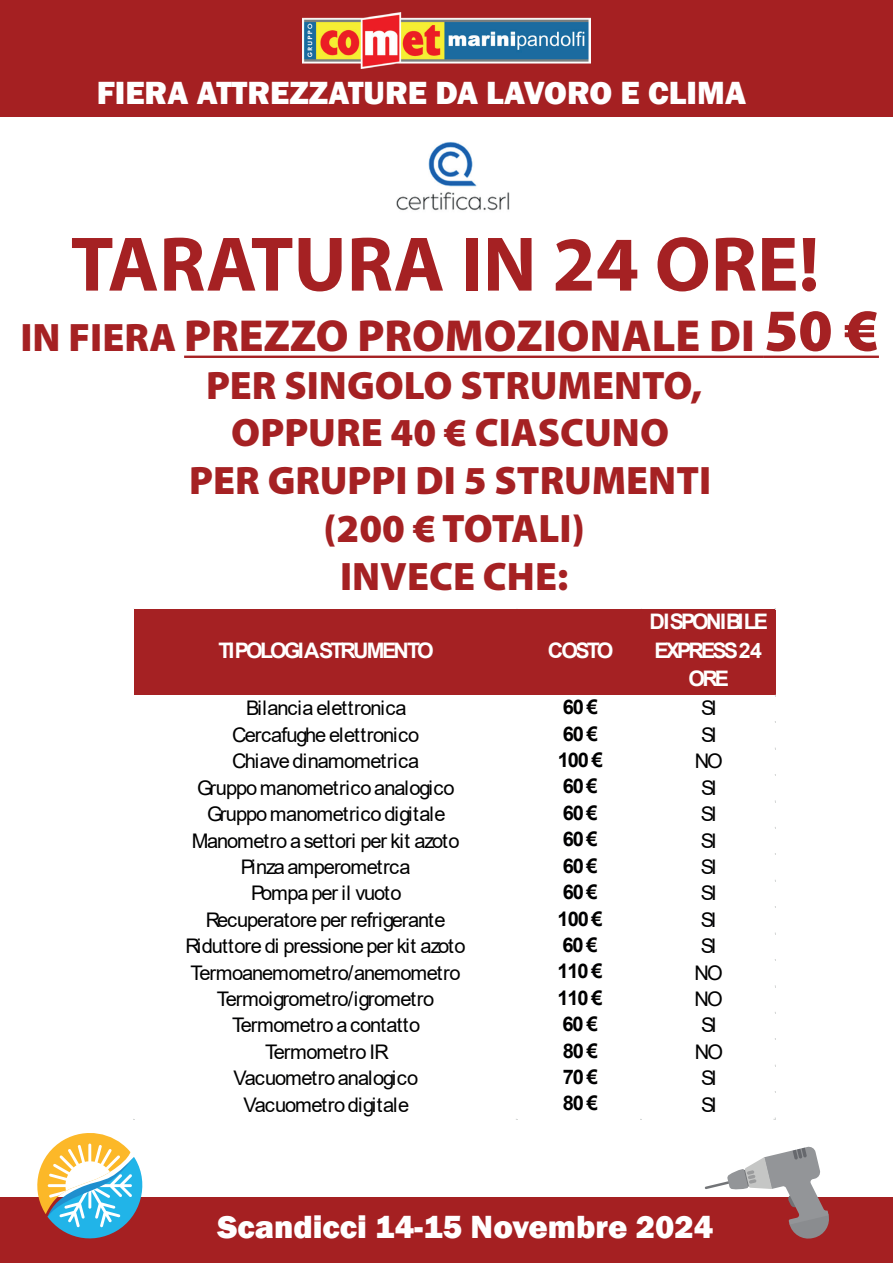
<style>
.page{position:relative;width:893px;height:1263px;background:#fff}
.page>*{position:absolute;margin:0;border:0;box-sizing:border-box;transform-origin:0 0}
.t1{font:700 78px "Myriad Pro";color:#a52123}
.t2{font:900 45px "Myriad Pro";color:#a52123}
.t3{font:900 39.9px/47.8px "Myriad Pro";color:#a52123;text-align:center}
.t4{font:800 33px "Franklin Gothic";color:#fff}
.t5{font:700 21.45px/29px "Arial";letter-spacing:-.135em;color:#fff;text-align:center}
.t6{font:20.1px "Arial";letter-spacing:-.055em;color:#000001}
.t7{font:20.1px "Arial";letter-spacing:-.02em;color:#000001}
.t8{font:700 20.1px "Arial";letter-spacing:-.055em;color:#000001}
.t9{font:20.1px "Arial";color:#000001}
.s1{font-size:39.9px}
.s2{font-size:60px}
</style>
<div class="page">
<div style="left:0;top:0;width:893px;height:117px;background:#a52022"></div>
<div style="left:0;top:1197px;width:893px;height:66px;background:#a52022"></div>
<svg style="left:705px;top:1146px;width:124px;height:93px"></svg>
<svg style="left:37px;top:1133px;width:106px;height:106px"></svg>
<img style="left:303px;top:12px;width:287px;height:57px">
<img style="left:396px;top:142px;width:114px;height:69px">
<hr style="left:184px;top:356px;width:580px;height:2px;background:#a52123">
<hr style="left:764px;top:356px;width:115px;height:2px;background:#a52123">
<div style="left:134px;top:610px;width:641px;height:86px;background:#a52123"></div>
<div style="left:134px;top:695px;width:641px;height:424px;background:#fff"></div>
<h3 class="t4" style="left:97px;top:71px;width:651px">FIERA ATTREZZATURE DA LAVORO E CLIMA</h3>
<h1 class="t1" style="left:71px;top:213px;width:750px">TARATURA IN 24 ORE!</h1>
<h2 class="t2" style="left:20px;top:306px;width:860px"><span class="s1">IN FIERA</span> PREZZO PROMOZIONALE DI <span class="s2">50 €</span></h2>
<h3 class="t3" style="left:189px;top:360px;width:523px">PER SINGOLO STRUMENTO,<br>OPPURE 40 € CIASCUNO<br>PER GRUPPI DI 5 STRUMENTI (200 € TOTALI)<br>INVECE CHE:</h3>
<p class="t5" style="left:218px;top:636px;width:217px">TIPOLOGIASTRUMENTO</p>
<p class="t5" style="left:548px;top:636px;width:67px">COSTO</p>
<p class="t5" style="left:650px;top:607px;width:120px">DISPONIBILE<br>EXPRESS 24<br>ORE</p>
<p class="t9" style="left:246px;top:694px;width:162px">Bilanciaelettronica</p>
<p class="t8" style="left:563px;top:693px;width:37px">60€</p>
<p class="t6" style="left:701px;top:694px;width:17px">SI</p>
<p class="t6" style="left:232px;top:721px;width:189px">Cercafughe elettronico</p>
<p class="t8" style="left:563px;top:719px;width:37px">60€</p>
<p class="t6" style="left:701px;top:721px;width:17px">SI</p>
<p class="t6" style="left:232px;top:747px;width:189px">Chiave dinamometrica</p>
<p class="t8" style="left:558px;top:746px;width:47px">100€</p>
<p class="t6" style="left:695px;top:747px;width:30px">NO</p>
<p class="t6" style="left:197px;top:774px;width:259px">Gruppo manometrico analogico</p>
<p class="t8" style="left:563px;top:772px;width:37px">60€</p>
<p class="t6" style="left:701px;top:774px;width:17px">SI</p>
<p class="t7" style="left:207px;top:800px;width:240px">Gruppomanometricodigitale</p>
<p class="t8" style="left:563px;top:799px;width:37px">60€</p>
<p class="t6" style="left:701px;top:800px;width:17px">SI</p>
<p class="t6" style="left:192px;top:827px;width:269px">Manometro a settori per kit azoto</p>
<p class="t8" style="left:563px;top:825px;width:37px">60€</p>
<p class="t6" style="left:701px;top:827px;width:17px">SI</p>
<p class="t6" style="left:241px;top:853px;width:171px">Pinza amperometrca</p>
<p class="t8" style="left:563px;top:851px;width:37px">60€</p>
<p class="t6" style="left:701px;top:853px;width:17px">SI</p>
<p class="t6" style="left:251px;top:879px;width:152px">Pompa per il vuoto</p>
<p class="t8" style="left:563px;top:878px;width:37px">60€</p>
<p class="t6" style="left:701px;top:879px;width:17px">SI</p>
<p class="t6" style="left:206px;top:906px;width:241px">Recuperatore per refrigerante</p>
<p class="t8" style="left:558px;top:904px;width:47px">100€</p>
<p class="t6" style="left:701px;top:906px;width:17px">SI</p>
<p class="t6" style="left:186px;top:932px;width:282px">Riduttore di pressione per kit azoto</p>
<p class="t8" style="left:563px;top:931px;width:37px">60€</p>
<p class="t6" style="left:701px;top:932px;width:17px">SI</p>
<p class="t6" style="left:191px;top:959px;width:272px">Termoanemometro/anemometro</p>
<p class="t8" style="left:558px;top:957px;width:47px">110€</p>
<p class="t6" style="left:694px;top:959px;width:30px">NO</p>
<p class="t7" style="left:217px;top:985px;width:219px">Termoigrometro/igrometro</p>
<p class="t8" style="left:557px;top:983px;width:47px">110€</p>
<p class="t6" style="left:694px;top:985px;width:30px">NO</p>
<p class="t7" style="left:232px;top:1011px;width:190px">Termometroacontatto</p>
<p class="t8" style="left:562px;top:1010px;width:37px">60€</p>
<p class="t6" style="left:701px;top:1011px;width:17px">SI</p>
<p class="t7" style="left:265px;top:1038px;width:125px">TermometroIR</p>
<p class="t8" style="left:563px;top:1036px;width:37px">80€</p>
<p class="t6" style="left:695px;top:1038px;width:30px">NO</p>
<p class="t6" style="left:234px;top:1064px;width:186px">Vacuometro analogico</p>
<p class="t8" style="left:563px;top:1063px;width:37px">70€</p>
<p class="t6" style="left:701px;top:1064px;width:17px">SI</p>
<p class="t7" style="left:244px;top:1091px;width:167px">Vacuometrodigitale</p>
<p class="t8" style="left:563px;top:1089px;width:37px">80€</p>
<p class="t6" style="left:701px;top:1091px;width:17px">SI</p>
<h3 class="t4" style="left:217px;top:1206px;width:497px">Scandicci 14-15 Novembre 2024</h3>
</div>
